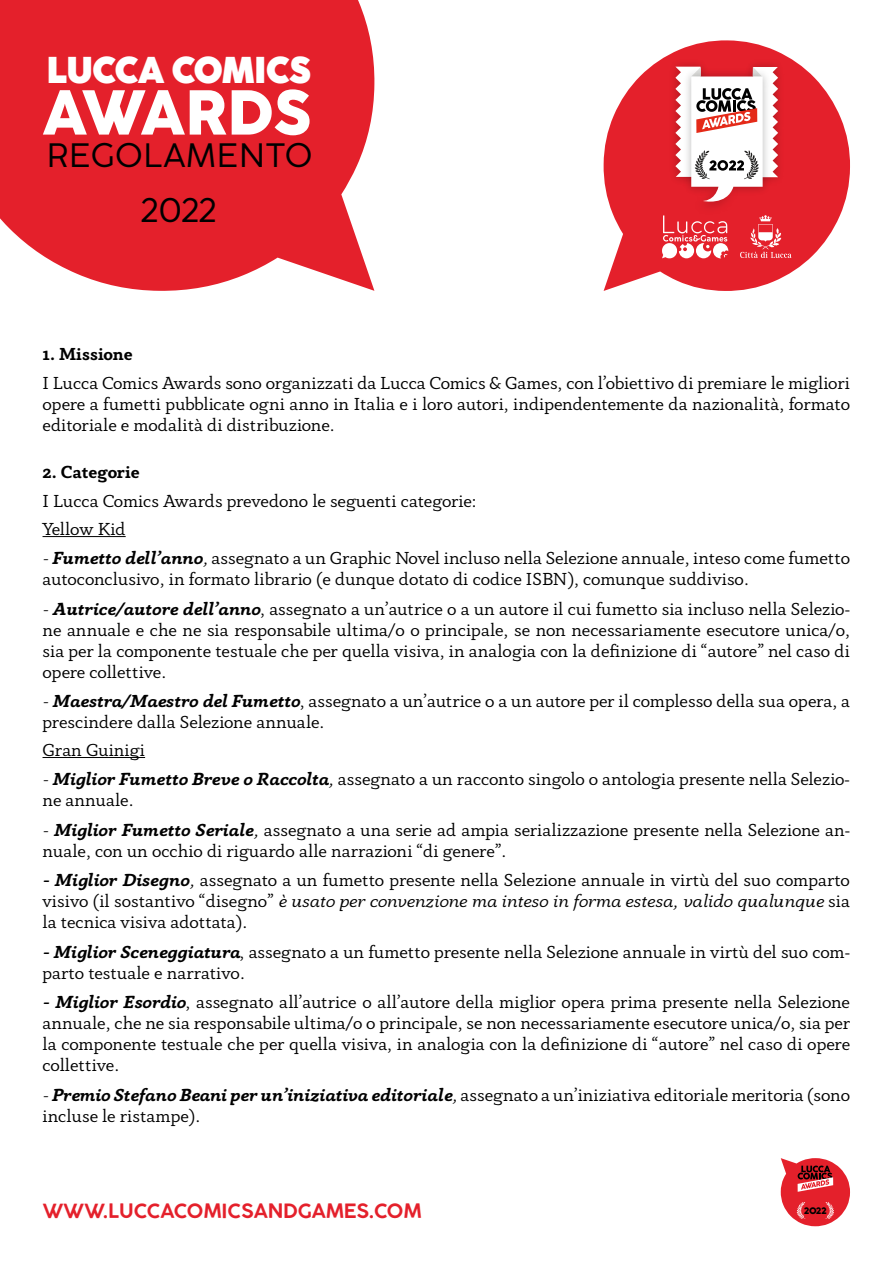
<style>
.page{position:relative;width:893px;height:1263px;background:#fff}
.page>*{position:absolute;margin:0;border:0;box-sizing:border-box;transform-origin:0 0}
.t1{font:800 63.15px "Coco Sharp";color:#fff}
.t2{font:800 37.2px "Coco Sharp";letter-spacing:-.025em;color:#fff}
.t3{font:33.6px "Coco Sharp";letter-spacing:.015em;color:#000}
.t4{font:700 19.5px "Coco Gothic";color:#e4202b}
.t5{font:18px/21px "Anaphora";color:#000}
.t6{font:700 18px "Anaphora";letter-spacing:-.01em;color:#000}
.t7{font:800 9px "Coco Gothic";color:#000}
.s1{font-style:italic}
.s2{font-weight:700;font-style:italic}
</style>
<div class="page">
<svg style="left:603px;top:40px;width:247px;height:251px;fill:#e4202b"></svg>
<svg style="left:0;top:0;width:375px;height:291px;background:#e6333d"></svg>
<img style="left:741px;top:55px;width:49px;height:134px">
<img style="left:664px;top:55px;width:48px;height:133px">
<img style="left:687px;top:206px;width:55px;height:12px">
<svg style="left:675px;top:67px;width:103px;height:139px"></svg>
<svg style="left:662px;top:215px;width:66px;height:43px"></svg>
<svg style="left:740px;top:215px;width:52px;height:43px;background:#e8464f"></svg>
<svg style="left:781px;top:1158px;width:69px;height:68px"></svg>
<hr style="left:43px;top:536px;width:83px;height:1px;background:#000">
<hr style="left:43px;top:757px;width:102px;height:1px;background:#000">
<h2 class="t2" style="left:46px;top:48px;width:267px">LUCCA COMICS</h2>
<h1 class="t1" style="left:43px;top:76px;width:271px">AWARDS</h1>
<h3 class="t3" style="left:46px;top:136px;width:267px">REGOLAMENTO</h3>
<h3 class="t3" style="left:141px;top:190px;width:76px">2022</h3>
<p class="t6" style="left:43px;top:342px;width:92px">1. Missione</p>
<p class="t5" style="left:43px;top:373px;width:809px;text-align:justify">I Lucca Comics Awards sono organizzati da Lucca Comics &amp; Games, con l’obiettivo di premiare le migliori opere a fumetti pubblicate ogni anno in Italia e i loro autori, indipendentemente da nazionalità, formato editoriale e modalità di distribuzione.</p>
<p class="t6" style="left:43px;top:460px;width:99px">2. Categorie</p>
<p class="t5" style="left:43px;top:488px;width:436px;line-height:27.5px">I Lucca Comics Awards prevedono le seguenti categorie:<br>Yellow Kid</p>
<p class="t5" style="left:43px;top:548px;width:809px"><span class="s1">-</span> <span class="s2">Fumetto dell’anno</span><span class="s1">,</span> assegnato a un Graphic Novel incluso nella Selezione annuale, inteso come fumetto autoconclusivo, in formato librario (e dunque dotato di codice ISBN), comunque suddiviso.</p>
<p class="t5" style="left:43px;top:598px;width:809px;text-align:justify"><span class="s1">-</span> <span class="s2">Autrice/autore dell’anno</span>, assegnato a un’autrice o a un autore il cui fumetto sia incluso nella Selezio&shy;ne annuale e che ne sia responsabile ultima/o o principale, se non necessariamente esecutore unica/o, sia per la componente testuale che per quella visiva, in analogia con la definizione di “autore” nel caso di opere collettive.</p>
<p class="t5" style="left:43px;top:691px;width:809px"><span class="s1">-</span> <span class="s2">Maestra/Maestro del Fumetto</span>, assegnato a un’autrice o a un autore per il complesso della sua opera, a prescindere dalla Selezione annuale.</p>
<p class="t5" style="left:43px;top:739px;width:104px">Gran Guinigi</p>
<p class="t5" style="left:43px;top:769px;width:809px"><span class="s1">-</span> <span class="s2">Miglior Fumetto Breve o Raccolta</span><span class="s1">,</span> assegnato a un racconto singolo o antologia presente nella Selezio&shy;ne annuale.</p>
<p class="t5" style="left:43px;top:819px;width:809px"><span class="s1">-</span> <span class="s2">Miglior Fumetto Seriale</span><span class="s1">,</span> assegnato a una serie ad ampia serializzazione presente nella Selezione an&shy;nuale, con un occhio di riguardo alle narrazioni “di genere”.</p>
<p class="t5" style="left:43px;top:870px;width:809px;text-align:justify"><span class="s2">- Miglior Disegno</span><span class="s1">,</span> assegnato a un fumetto presente nella Selezione annuale in virtù del suo comparto visivo (il sostantivo “disegno” <span class="s1">è usato per convenzione ma inteso in forma estesa, valido qualunque</span> sia la tecnica visiva adottata).</p>
<p class="t5" style="left:43px;top:941px;width:809px"><span class="s2">- Miglior Sceneggiatura</span>, assegnato a un fumetto presente nella Selezione annuale in virtù del suo com&shy;parto testuale e narrativo.</p>
<p class="t5" style="left:43px;top:992px;width:809px;text-align:justify"><span class="s2">- Miglior Esordio</span>, assegnato all’autrice o all’autore della miglior opera prima presente nella Selezione annuale, che ne sia responsabile ultima/o o principale, se non necessariamente esecutore unica/o, sia per la componente testuale che per quella visiva, in analogia con la definizione di “autore” nel caso di opere collettive.</p>
<p class="t5" style="left:43px;top:1084px;width:809px"><span class="s1">-</span> <span class="s2">Premio Stefano Beani per un’iniziativa editoriale</span><span class="s1">,</span> assegnato a un’iniziativa editoriale meritoria (sono incluse le ristampe).</p>
<p class="t4" style="left:43px;top:1196px;width:381px">WWW.LUCCACOMICSANDGAMES.COM</p>
<p class="t7" style="left:804px;top:1204px;width:24px">2022</p>
</div>
